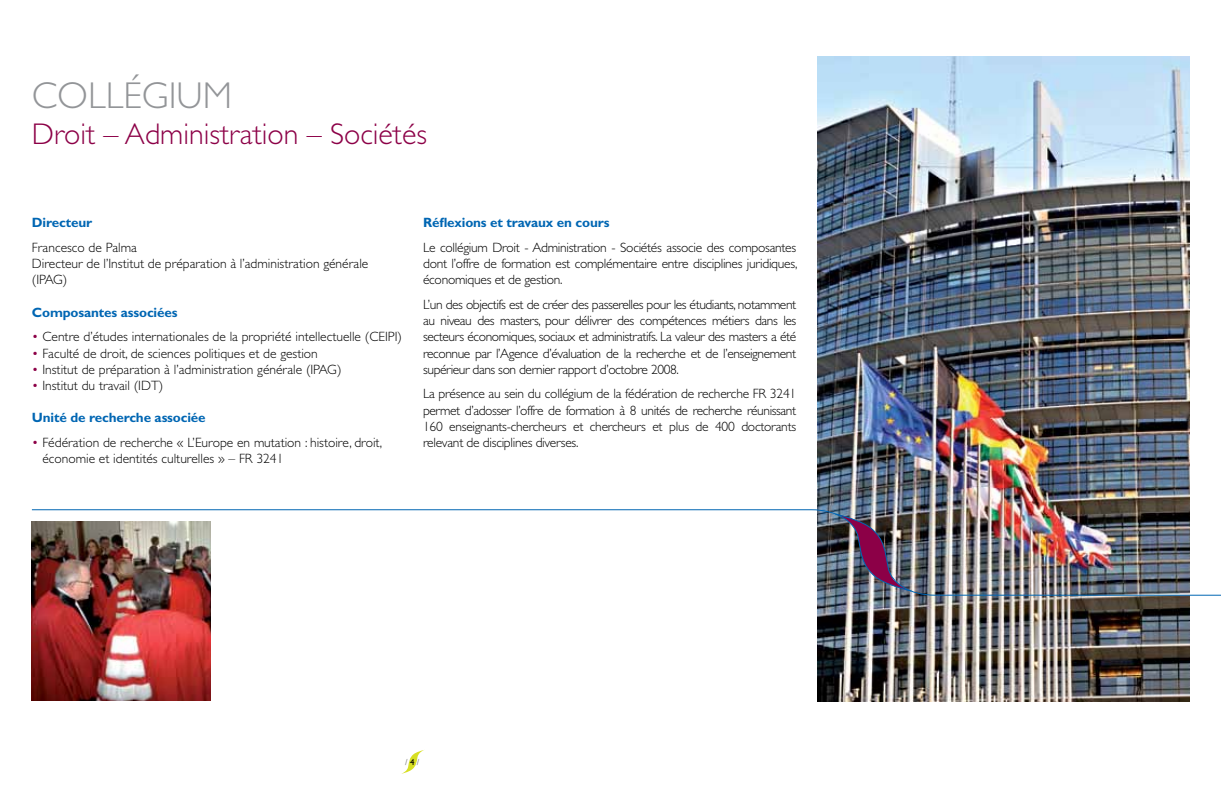
<style>
.page{position:relative;width:1221px;height:787px;background:#fff}
.page>*{position:absolute;margin:0;border:0;box-sizing:border-box;transform-origin:0 0}
.t1{font:300 37.5px "Gill Sans";color:#939598}
.t2{font:300 30px "Gill Sans";color:#8c0047}
.t3{font:300 13.5px/16.2px "Gill Sans";color:#000;text-align:justify}
.t4{font:700 13.5px "Gill Sans";letter-spacing:-.01em;color:#0066b3}
.t5{font:8.7px "Gill Sans";color:#808285}
.s1{color:#8c0047}
.s2{color:#000}
</style>
<div class="page">
<svg style="left:403px;top:750px;width:21px;height:23px"></svg>
<img style="left:817px;top:56px;width:371px;height:646px">
<svg style="left:31px;top:509px;width:881px;height:83px"></svg>
<img style="left:32px;top:522px;width:178px;height:178px">
<img style="left:834px;top:513px;width:387px;height:83px">
<h1 class="t1" style="left:32px;top:74px;width:202px">COLLÉGI UM</h1>
<h2 class="t2" style="left:32px;top:117px;width:396px">Droit – Administration – Sociétés</h2>
<p class="t4" style="left:32px;top:214px;width:62px">Directeur</p>
<p class="t3" style="left:32px;top:239px;width:338px;text-align:left">Francesco de Palma<br>Directeur de l’I nstitut de préparation à l’administration générale (IPAG)</p>
<p class="t4" style="left:32px;top:304px;width:147px">Composantes associées</p>
<p class="t3" style="left:32px;top:329px;width:372px"><span class="s1">•</span> Centre d’études internationales de la propriété intellectuelle (CEI PI)</p>
<p class="t3" style="left:32px;top:345px;width:287px"><span class="s1">•</span> Faculté de droit, de sciences politiques et de gestion</p>
<p class="t3" style="left:32px;top:361px;width:311px"><span class="s1">•</span> I nstitut de préparation à l’administration générale (I PAG)</p>
<p class="t3" style="left:32px;top:377px;width:133px"><span class="s1">•</span> I nstitut du travail (I DT)</p>
<p class="t4" style="left:32px;top:410px;width:175px">Unité de recherche associée</p>
<p class="t3" style="left:42px;top:434px;width:341px;text-indent:-11px"><span class="s1">•</span> Fédération de recherche « L’Europe en mutation : histoire, droit, économie et identités culturelles » – FR 3241</p>
<p class="t4" style="left:423px;top:214px;width:188px">Réflexions et travaux en cours</p>
<p class="t3" style="left:423px;top:239px;width:376px">Le collégium Droit - Administration - Sociétés associe des composantes dont l’offre de formation est complémentaire entre disciplines juridiques, économiques et de gestion.</p>
<p class="t3" style="left:423px;top:296px;width:375px">L’un des objectifs est de créer des passerelles pour les étudiants, notamment au niveau des masters, pour délivrer des compétences métiers dans les secteurs économiques, sociaux et administratifs. La valeur des masters a été reconnue par l’Agence d’évaluation de la recherche et de l’enseignement supérieur dans son dernier rapport d’octobre 2008.</p>
<p class="t3" style="left:423px;top:386px;width:375px">La présence au sein du collégium de la fédération de recherche FR 3241 permet d’adosser l’offre de formation à 8 unités de recherche réunissant 160 enseignants-chercheurs et chercheurs et plus de 400 doctorants relevant de disciplines diverses.</p>
<p class="t5" style="left:405px;top:757px;width:16px">/ <span class="s2">4</span> /</p>
</div>
